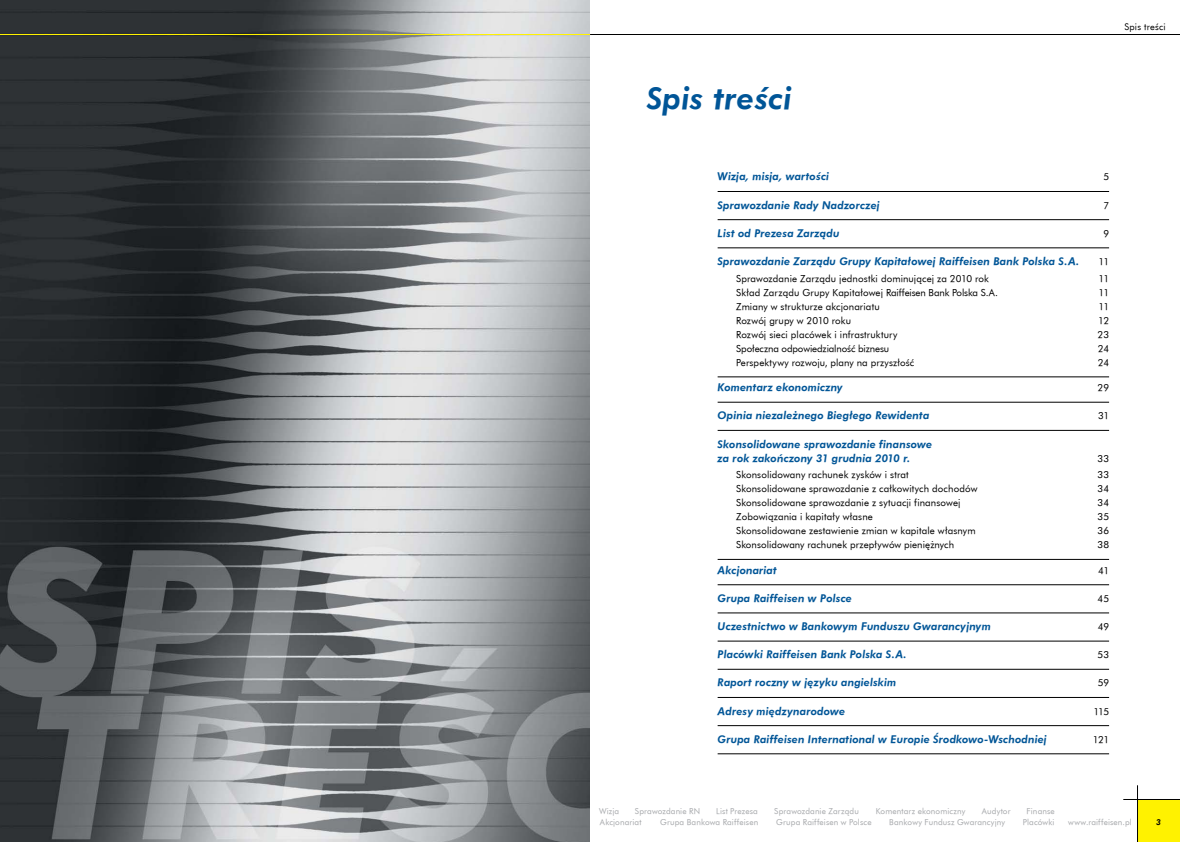
<style>
.page{position:relative;width:1180px;height:842px;background:#fff}
.page>*{position:absolute;margin:0;border:0;box-sizing:border-box;transform-origin:0 0}
.t1{font:italic 30px "Futura PL Hv";letter-spacing:.005em;color:#005597}
.t2{font:italic 10.5px/14px "Futura PL Hv";letter-spacing:.005em;color:#005597}
.t3{font:9.5px "Futura PL";letter-spacing:.01em;color:#000}
.t4{font:9.5px "Futura PL";letter-spacing:-.01em;color:#000}
.t5{font:9px "Futura PL";letter-spacing:.02em;color:#000}
.t6{font:8px "Futura PL";letter-spacing:.015em;color:#a7a9ac}
.t7{font:italic 8px "Futura PL Hv";color:#000}
</style>
<div class="page">
<div style="left:1137px;top:799px;width:42px;height:43px;background:#fff200"></div>
<hr style="left:1123px;top:799px;width:56px;height:1px;background:#000">
<hr style="left:1137px;top:785px;width:1px;height:57px;background:#000">
<hr style="left:590px;top:34px;width:589px;height:1px;background:#000">
<hr style="left:717px;top:191px;width:391px;height:1px;background:#000">
<hr style="left:717px;top:219px;width:391px;height:1px;background:#000">
<hr style="left:717px;top:248px;width:391px;height:1px;background:#000">
<hr style="left:717px;top:377px;width:391px;height:1px;background:#000">
<hr style="left:717px;top:402px;width:391px;height:1px;background:#000">
<hr style="left:717px;top:430px;width:391px;height:1px;background:#000">
<hr style="left:717px;top:559px;width:391px;height:1px;background:#000">
<hr style="left:717px;top:584px;width:391px;height:1px;background:#000">
<hr style="left:717px;top:613px;width:391px;height:1px;background:#000">
<hr style="left:717px;top:641px;width:391px;height:1px;background:#000">
<hr style="left:717px;top:669px;width:391px;height:1px;background:#000">
<hr style="left:717px;top:697px;width:391px;height:1px;background:#000">
<hr style="left:717px;top:725px;width:391px;height:1px;background:#000">
<hr style="left:717px;top:753px;width:391px;height:1px;background:#000">
<img style="left:0;top:0;width:590px;height:842px">
<hr style="left:0;top:34px;width:590px;height:1px;background:#fff200">
<h1 class="t1" style="left:646px;top:79px;width:147px">Spis treści</h1>
<p class="t5" style="left:1124px;top:21px;width:43px">Spis treści</p>
<p class="t2" style="left:717px;top:170px;width:113px">Wizja, misja, wartości</p>
<p class="t3" style="left:1103px;top:171px;width:7px">5</p>
<p class="t2" style="left:717px;top:198px;width:164px">Sprawozdanie Rady Nadzorczej</p>
<p class="t3" style="left:1103px;top:199px;width:7px">7</p>
<p class="t2" style="left:717px;top:226px;width:123px">List od Prezesa Zarządu</p>
<p class="t3" style="left:1103px;top:227px;width:7px">9</p>
<p class="t2" style="left:717px;top:254px;width:363px">Sprawozdanie Zarządu Grupy Kapitałowej Raiffeisen Bank Polska S.A.</p>
<p class="t3" style="left:1098px;top:256px;width:12px">11</p>
<p class="t3" style="left:736px;top:272px;width:254px">Sprawozdanie Zarządu jednostki dominującej za 2010 rok</p>
<p class="t3" style="left:1098px;top:272px;width:12px">11</p>
<p class="t3" style="left:736px;top:286px;width:263px">Skład Zarządu Grupy Kapitałowej Raiffeisen Bank Polska S.A.</p>
<p class="t3" style="left:1098px;top:286px;width:12px">11</p>
<p class="t3" style="left:736px;top:300px;width:145px">Zmiany w strukturze akcjonariatu</p>
<p class="t3" style="left:1098px;top:300px;width:12px">11</p>
<p class="t3" style="left:736px;top:314px;width:117px">Rozwój grupy w 2010 roku</p>
<p class="t3" style="left:1097px;top:314px;width:12px">12</p>
<p class="t3" style="left:736px;top:328px;width:163px">Rozwój sieci placówek i infrastruktury</p>
<p class="t3" style="left:1097px;top:328px;width:13px">23</p>
<p class="t4" style="left:736px;top:342px;width:154px">Społeczna odpowiedzialność biznesu</p>
<p class="t3" style="left:1097px;top:342px;width:13px">24</p>
<p class="t3" style="left:736px;top:356px;width:180px">Perspektywy rozwoju, plany na przyszłość</p>
<p class="t3" style="left:1097px;top:356px;width:13px">24</p>
<p class="t2" style="left:717px;top:380px;width:127px">Komentarz ekonomiczny</p>
<p class="t3" style="left:1097px;top:382px;width:13px">29</p>
<p class="t2" style="left:717px;top:409px;width:213px">Opinia niezależnego Biegłego Rewidenta</p>
<p class="t3" style="left:1097px;top:410px;width:13px">31</p>
<p class="t2" style="left:717px;top:437px;width:216px">Skonsolidowane sprawozdanie finansowe za rok zakończony 31 grudnia 2010 r.</p>
<p class="t3" style="left:1097px;top:452px;width:13px">33</p>
<p class="t3" style="left:736px;top:469px;width:174px">Skonsolidowany rachunek zysków i strat</p>
<p class="t3" style="left:1097px;top:469px;width:13px">33</p>
<p class="t3" style="left:736px;top:483px;width:243px">Skonsolidowane sprawozdanie z całkowitych dochodów</p>
<p class="t3" style="left:1097px;top:483px;width:13px">34</p>
<p class="t3" style="left:736px;top:497px;width:226px">Skonsolidowane sprawozdanie z sytuacji finansowej</p>
<p class="t3" style="left:1097px;top:497px;width:13px">34</p>
<p class="t3" style="left:736px;top:511px;width:138px">Zobowiązania i kapitały własne</p>
<p class="t3" style="left:1097px;top:511px;width:13px">35</p>
<p class="t3" style="left:736px;top:525px;width:241px">Skonsolidowane zestawienie zmian w kapitale własnym</p>
<p class="t3" style="left:1097px;top:525px;width:13px">36</p>
<p class="t3" style="left:736px;top:539px;width:219px">Skonsolidowany rachunek przepływów pieniężnych</p>
<p class="t3" style="left:1097px;top:539px;width:13px">38</p>
<p class="t2" style="left:717px;top:563px;width:61px">Akcjonariat</p>
<p class="t3" style="left:1097px;top:564px;width:12px">41</p>
<p class="t2" style="left:717px;top:591px;width:136px">Grupa Raiffeisen w Polsce</p>
<p class="t3" style="left:1097px;top:592px;width:13px">45</p>
<p class="t2" style="left:717px;top:619px;width:275px">Uczestnictwo w Bankowym Funduszu Gwarancyjnym</p>
<p class="t3" style="left:1097px;top:621px;width:13px">49</p>
<p class="t2" style="left:717px;top:647px;width:191px">Placówki Raiffeisen Bank Polska S.A.</p>
<p class="t3" style="left:1097px;top:649px;width:13px">53</p>
<p class="t2" style="left:717px;top:676px;width:180px">Raport roczny w języku angielskim</p>
<p class="t3" style="left:1097px;top:677px;width:13px">59</p>
<p class="t2" style="left:717px;top:704px;width:129px">Adresy międzynarodowe</p>
<p class="t3" style="left:1093px;top:705px;width:17px">115</p>
<p class="t2" style="left:717px;top:732px;width:331px">Grupa Raiffeisen International w Europie Środkowo-Wschodniej</p>
<p class="t3" style="left:1092px;top:733px;width:18px">121</p>
<p class="t6" style="left:599px;top:806px;width:22px">Wizja</p>
<p class="t6" style="left:635px;top:806px;width:67px">Sprawozdanie RN</p>
<p class="t6" style="left:716px;top:806px;width:43px">List Prezesa</p>
<p class="t6" style="left:774px;top:806px;width:86px">Sprawozdanie Zarządu</p>
<p class="t6" style="left:981px;top:806px;width:30px">Audytor</p>
<p class="t6" style="left:1026px;top:806px;width:30px">Finanse</p>
<p class="t6" style="left:776px;top:817px;width:97px">Grupa Raiffeisen w Polsce</p>
<p class="t6" style="left:875px;top:806px;width:91px">Komentarz ekonomiczny</p>
<p class="t6" style="left:600px;top:817px;width:43px">Akcjonariat</p>
<p class="t6" style="left:660px;top:817px;width:100px">Grupa Bankowa Raiffeisen</p>
<p class="t6" style="left:889px;top:817px;width:117px">Bankowy Fundusz Gwarancyjny</p>
<p class="t6" style="left:1022px;top:817px;width:33px">Placówki</p>
<p class="t6" style="left:1068px;top:817px;width:65px">www.raiffeisen.pl</p>
<p class="t7" style="left:1156px;top:817px;width:6px">3</p>
</div>
